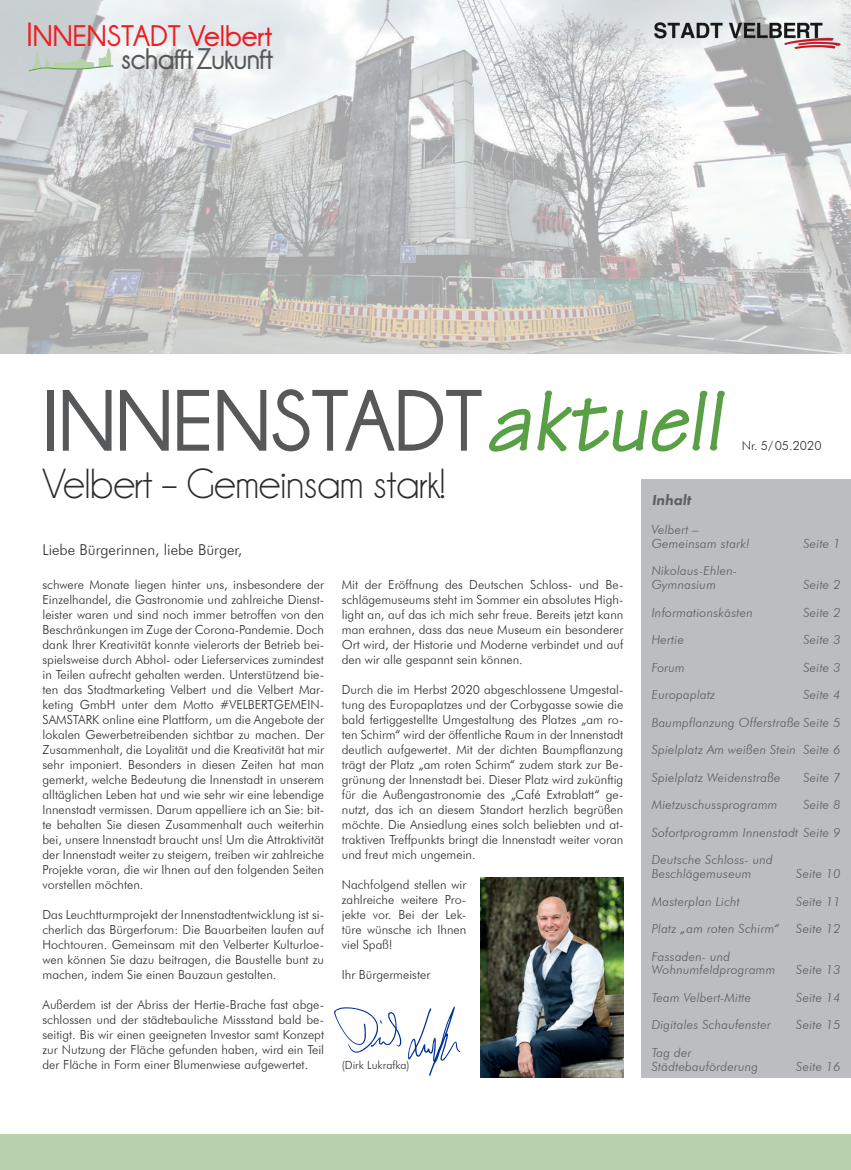
<style>
.page{position:relative;width:851px;height:1170px;background:#fff}
.page>*{position:absolute;margin:0;border:0;box-sizing:border-box;transform-origin:0 0}
.t1{font:700 87.5px "Champagne&Limousines";letter-spacing:-.01em;color:#57585a}
.t2{font:42.5px "Champagne&Limousines";letter-spacing:-.01em;color:#2e2b2c}
.t3{font:700 30px/23.6px "Champagne&Limousines";letter-spacing:-.02em;color:#ee1d23;text-align:right}
.t4{font:300 15px "Futura BT";color:#2e2b2c}
.t5{font:italic 800 15px "Futura PT";color:#5f5f62}
.t6{font:300 12.5px/15px "Futura BT";color:#2e2b2c;text-align:justify}
.t7{font:italic 300 12.5px/13.8px "Futura BT";letter-spacing:.02em;color:#57585a}
.t8{font:300 11.25px "Futura BT";color:#2e2b2c}
.s1{font-size:33.75px}
.s2{color:#57585a}
.s3{font-family:"Technical";font-weight:400;font-style:italic;color:#599f46}
</style>
<div class="page">
<svg style="left:334px;top:1006px;width:126px;height:69px"></svg>
<img style="left:0;top:0;width:850px;height:353px">
<svg style="left:28px;top:48px;width:86px;height:24px;background:#c6d3c7"></svg>
<img style="left:654px;top:22px;width:186px;height:27px">
<div style="left:641px;top:479px;width:209px;height:598px;background:#bcbdc0"></div>
<div style="left:0;top:1134px;width:850px;height:35px;background:#b8d1ac"></div>
<img style="left:480px;top:877px;width:143px;height:200px">
<h3 class="t3" style="left:27px;top:24px;width:248px"><span class="s1">I</span>NNENSTADT Velbert <span class="s2">schafftZukunft</span></h3>
<h1 class="t1" style="left:43px;top:372px;width:680px">INNENSTADT<span class="s3">aktuell</span></h1>
<p class="t6" style="left:741px;top:438px;width:81px">Nr. 5/05.2020</p>
<h2 class="t2" style="left:43px;top:459px;width:404px">Velbert – Gemeinsam stark!</h2>
<p class="t4" style="left:43px;top:540px;width:201px">Liebe Bürgerinnen, liebe Bürger,</p>
<p class="t6" style="left:43px;top:577px;width:283px">schwere Monate liegen hinter uns, insbesondere der Einzelhandel, die Gastronomie und zahlreiche Dienst&shy;leister waren und sind noch immer betroffen von den Beschränkungen im Zuge der Corona-Pandemie. Doch dank Ihrer Kreativität konnte vielerorts der Betrieb bei&shy;spielsweise durch Abhol- oder Lieferservices zumindest in Teilen aufrecht gehalten werden. Unterstützend bie&shy;ten das Stadtmarketing Velbert und die Velbert Mar&shy;keting GmbH unter dem Motto #VELBERTGEMEIN-SAMSTARK online eine Plattform, um die Angebote der lokalen Gewerbetreibenden sichtbar zu machen. Der Zusammenhalt, die Loyalität und die Kreativität hat mir sehr imponiert. Besonders in diesen Zeiten hat man gemerkt, welche Bedeutung die Innenstadt in unserem alltäglichen Leben hat und wie sehr wir eine lebendige Innenstadt vermissen. Darum appelliere ich an Sie: bit&shy;te behalten Sie diesen Zusammenhalt auch weiterhin bei, unsere Innenstadt braucht uns! Um die Attraktivität der Innenstadt weiter zu steigern, treiben wir zahlreiche Projekte voran, die wir Ihnen auf den folgenden Seiten vorstellen möchten.</p>
<p class="t6" style="left:43px;top:907px;width:283px">Das Leuchtturmprojekt der Innenstadtentwicklung ist si&shy;cherlich das Bürgerforum: Die Bauarbeiten laufen auf Hochtouren. Gemeinsam mit den Velberter Kulturloe&shy;wen können Sie dazu beitragen, die Baustelle bunt zu machen, indem Sie einen Bauzaun gestalten.</p>
<p class="t6" style="left:43px;top:997px;width:283px">Außerdem ist der Abriss der Hertie-Brache fast abge&shy;schlossen und der städtebauliche Missstand bald be&shy;seitigt. Bis wir einen geeigneten Investor samt Konzept zur Nutzung der Fläche gefunden haben, wird ein Teil der Fläche in Form einer Blumenwiese aufgewertet.</p>
<p class="t6" style="left:342px;top:577px;width:283px">Mit der Eröffnung des Deutschen Schloss- und Be&shy;schlägemuseums steht im Sommer ein absolutes High&shy;light an, auf das ich mich sehr freue. Bereits jetzt kann man erahnen, dass das neue Museum ein besonderer Ort wird, der Historie und Moderne verbindet und auf den wir alle gespannt sein können.</p>
<p class="t6" style="left:342px;top:682px;width:283px">Durch die im Herbst 2020 abgeschlossene Umgestal&shy;tung des Europaplatzes und der Corbygasse sowie die bald fertiggestellte Umgestaltung des Platzes „am ro&shy;ten Schirm“ wird der öffentliche Raum in der Innenstadt deutlich aufgewertet. Mit der dichten Baumpflanzung trägt der Platz „am roten Schirm“ zudem stark zur Be&shy;grünung der Innenstadt bei. Dieser Platz wird zukünftig für die Außengastronomie des „Café Extrablatt“ ge&shy;nutzt, das ich an diesem Standort herzlich begrüßen möchte. Die Ansiedlung eines solch beliebten und at&shy;traktiven Treffpunkts bringt die Innenstadt weiter voran und freut mich ungemein.</p>
<p class="t6" style="left:342px;top:877px;width:126px">Nachfolgend stellen wir zahlreiche weitere Pro&shy;jekte vor. Bei der Lek&shy;türe wünsche ich Ihnen viel Spaß!</p>
<p class="t6" style="left:342px;top:967px;width:90px">Ihr Bürgermeister</p>
<p class="t8" style="left:342px;top:1058px;width:69px">(Dirk Lukrafka)</p>
<p class="t5" style="left:651px;top:491px;width:41px">Inhalt</p>
<p class="t7" style="left:651px;top:522px;width:100px">Velbert –<br>Gemeinsam stark!</p>
<p class="t7" style="left:651px;top:564px;width:87px">Nikolaus-Ehlen-<br>Gymnasium</p>
<p class="t7" style="left:803px;top:536px;width:38px">Seite 1</p>
<p class="t7" style="left:803px;top:577px;width:38px">Seite 2</p>
<p class="t7" style="left:651px;top:605px;width:103px">Informationskästen</p>
<p class="t7" style="left:803px;top:605px;width:38px">Seite 2</p>
<p class="t7" style="left:651px;top:632px;width:34px">Hertie</p>
<p class="t7" style="left:803px;top:632px;width:38px">Seite 3</p>
<p class="t7" style="left:651px;top:660px;width:34px">Forum</p>
<p class="t7" style="left:803px;top:660px;width:38px">Seite 3</p>
<p class="t7" style="left:651px;top:687px;width:65px">Europaplatz</p>
<p class="t7" style="left:803px;top:687px;width:38px">Seite 4</p>
<p class="t7" style="left:651px;top:715px;width:190px">Baumpflanzung Offerstraße Seite 5</p>
<p class="t7" style="left:651px;top:742px;width:190px">Spielplatz Am weißen Stein Seite 6</p>
<p class="t7" style="left:651px;top:770px;width:130px">Spielplatz Weidenstraße</p>
<p class="t7" style="left:803px;top:770px;width:38px">Seite 7</p>
<p class="t7" style="left:651px;top:797px;width:127px">Mietzuschussprogramm</p>
<p class="t7" style="left:803px;top:797px;width:38px">Seite 8</p>
<p class="t7" style="left:651px;top:825px;width:190px">Sofortprogramm Innenstadt Seite 9</p>
<p class="t7" style="left:651px;top:852px;width:122px">Deutsche Schloss- und<br>Beschlägemuseum</p>
<p class="t7" style="left:796px;top:866px;width:46px">Seite 10</p>
<p class="t7" style="left:651px;top:894px;width:90px">Masterplan Licht</p>
<p class="t7" style="left:796px;top:894px;width:46px">Seite 11</p>
<p class="t7" style="left:651px;top:921px;width:129px">Platz „am roten Schirm“</p>
<p class="t7" style="left:796px;top:921px;width:46px">Seite 12</p>
<p class="t7" style="left:651px;top:949px;width:125px">Fassaden- und<br>Wohnumfeldprogramm</p>
<p class="t7" style="left:796px;top:962px;width:46px">Seite 13</p>
<p class="t7" style="left:651px;top:990px;width:101px">Team Velbert-Mitte</p>
<p class="t7" style="left:796px;top:990px;width:46px">Seite 14</p>
<p class="t7" style="left:651px;top:1017px;width:121px">Digitales Schaufenster</p>
<p class="t7" style="left:796px;top:1017px;width:46px">Seite 15</p>
<p class="t7" style="left:651px;top:1045px;width:108px">Tag der<br>Städtebauförderung</p>
<p class="t7" style="left:796px;top:1059px;width:46px">Seite 16</p>
</div>
